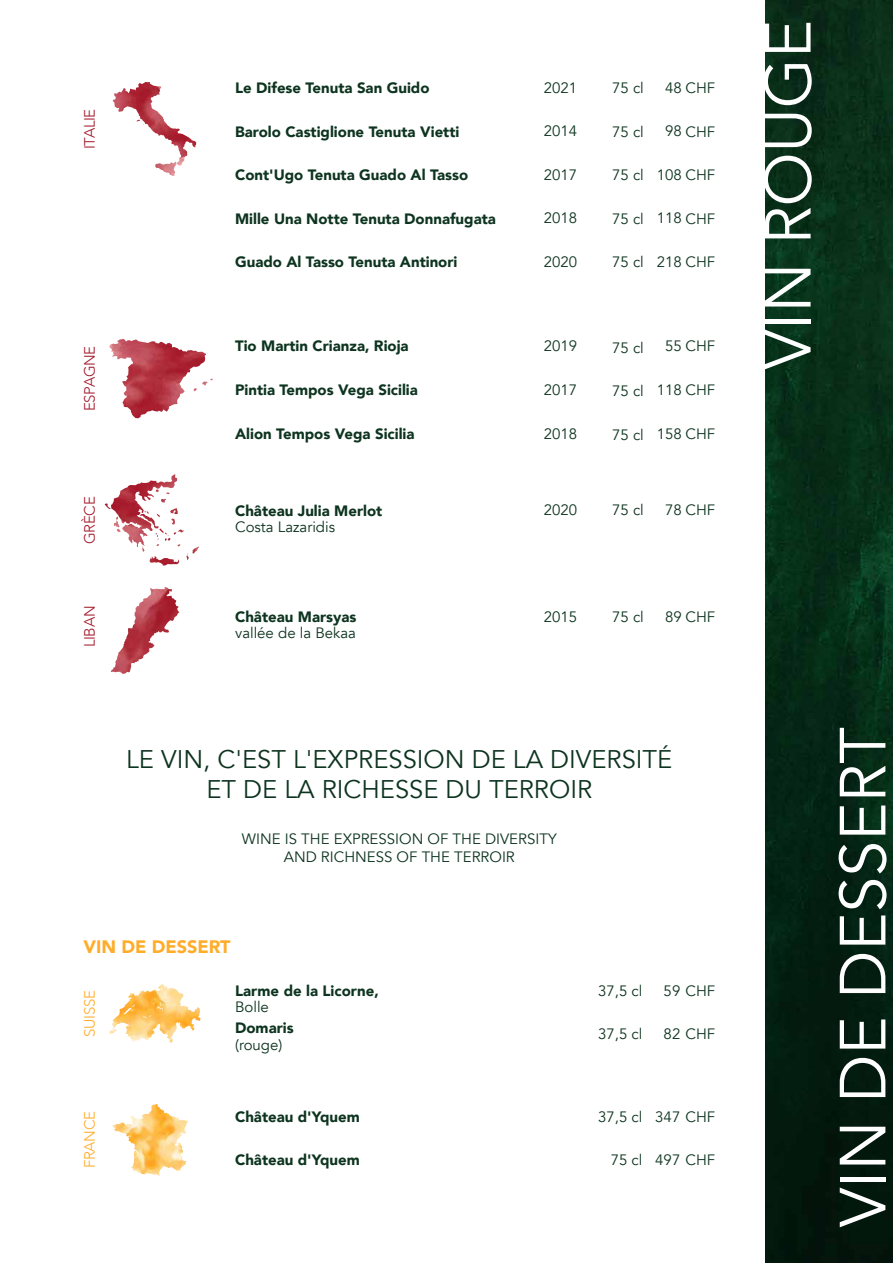
<style>
.page{position:relative;width:893px;height:1263px;background:#fff}
.page>*{position:absolute;margin:0;border:0;box-sizing:border-box;transform-origin:0 0}
.t1{font:64.5px "Avenir";color:#fff}
.t2{font:25.5px/30.6px "Avenir";color:#0d341f;text-align:center}
.t3{font:900 18px "Avenir";color:#ffac2a}
.t4{font:900 15px "Avenir";color:#0d341f}
.t5{font:15px/18px "Avenir";color:#0d341f;text-align:center}
.t6{font:300 15px "Avenir";letter-spacing:-.02em;color:#a3192a}
.t7{font:300 15px "Avenir";letter-spacing:-.02em;color:#ffac2a}
</style>
<div class="page">
<img style="left:765px;top:0;width:128px;height:1263px">
<img style="left:109px;top:339px;width:104px;height:79px">
<img style="left:105px;top:474px;width:79px;height:73px">
<img style="left:111px;top:588px;width:54px;height:86px">
<img style="left:140px;top:984px;width:23px;height:8px">
<img style="left:113px;top:82px;width:83px;height:94px">
<img style="left:113px;top:1104px;width:75px;height:72px">
<p class="t6" style="left:81px;top:149px;width:42px;rotate:-90deg">ITALIE</p>
<p class="t6" style="left:81px;top:411px;width:67px;rotate:-90deg">ESPAGNE</p>
<p class="t6" style="left:81px;top:544px;width:49px;rotate:-90deg">GRÈCE</p>
<p class="t6" style="left:81px;top:647px;width:43px;rotate:-90deg">LIBAN</p>
<p class="t4" style="left:235px;top:75px;width:196px">Le Difese Tenuta San Guido</p>
<p class="t4" style="left:235px;top:119px;width:226px">Barolo Castiglione Tenuta Vietti</p>
<p class="t4" style="left:235px;top:162px;width:235px">Cont'Ugo Tenuta Guado Al Tasso</p>
<p class="t4" style="left:235px;top:206px;width:262px">Mille Una Notte Tenuta Donnafugata</p>
<p class="t4" style="left:235px;top:249px;width:224px">Guado Al Tasso Tenuta Antinori</p>
<p class="t4" style="left:235px;top:333px;width:175px">Tio Martin Crianza, Rioja</p>
<p class="t4" style="left:235px;top:377px;width:184px">Pintia Tempos Vega Sicilia</p>
<p class="t4" style="left:235px;top:420px;width:181px">Alion Tempos Vega Sicilia</p>
<p class="t5" style="left:544px;top:79px;width:35px">2021</p>
<p class="t5" style="left:544px;top:122px;width:35px">2014</p>
<p class="t5" style="left:544px;top:166px;width:35px">2017</p>
<p class="t5" style="left:544px;top:210px;width:35px">2018</p>
<p class="t5" style="left:544px;top:253px;width:35px">2020</p>
<p class="t5" style="left:544px;top:338px;width:35px">2019</p>
<p class="t5" style="left:544px;top:381px;width:35px">2017</p>
<p class="t5" style="left:544px;top:425px;width:35px">2018</p>
<p class="t5" style="left:612px;top:79px;width:33px">75 cl</p>
<p class="t5" style="left:612px;top:123px;width:33px">75 cl</p>
<p class="t5" style="left:612px;top:166px;width:33px">75 cl</p>
<p class="t5" style="left:612px;top:210px;width:33px">75 cl</p>
<p class="t5" style="left:612px;top:253px;width:33px">75 cl</p>
<p class="t5" style="left:665px;top:79px;width:52px">48 CHF</p>
<p class="t5" style="left:665px;top:123px;width:52px">98 CHF</p>
<p class="t5" style="left:657px;top:166px;width:60px">108 CHF</p>
<p class="t5" style="left:657px;top:210px;width:60px">118 CHF</p>
<p class="t5" style="left:657px;top:253px;width:60px">218 CHF</p>
<p class="t5" style="left:612px;top:339px;width:33px">75 cl</p>
<p class="t5" style="left:612px;top:382px;width:33px">75 cl</p>
<p class="t5" style="left:612px;top:426px;width:33px">75 cl</p>
<p class="t5" style="left:665px;top:338px;width:52px">55 CHF</p>
<p class="t5" style="left:657px;top:381px;width:60px">118 CHF</p>
<p class="t5" style="left:657px;top:425px;width:60px">158 CHF</p>
<p class="t5" style="left:612px;top:502px;width:33px">75 cl</p>
<p class="t4" style="left:235px;top:497px;width:149px">Château Julia Merlot</p>
<p class="t5" style="left:544px;top:502px;width:35px">2020</p>
<p class="t5" style="left:665px;top:502px;width:52px">78 CHF</p>
<p class="t5" style="left:235px;top:518px;width:101px">Costa Lazaridis</p>
<p class="t5" style="left:612px;top:608px;width:33px">75 cl</p>
<p class="t4" style="left:235px;top:604px;width:123px">Château Marsyas</p>
<p class="t5" style="left:544px;top:608px;width:35px">2015</p>
<p class="t5" style="left:665px;top:608px;width:52px">89 CHF</p>
<p class="t5" style="left:235px;top:624px;width:122px">vallée de la Bekaa</p>
<h2 class="t2" style="left:126px;top:744px;width:548px">LE VIN, C'EST L'EXPRESSION DE LA DIVERSITÉ<br>ET DE LA RICHESSE DU TERROIR</h2>
<p class="t5" style="left:242px;top:830px;width:316px">WINE IS THE EXPRESSION OF THE DIVERSITY<br>AND RICHNESS OF THE TERROIR</p>
<p class="t3" style="left:83px;top:931px;width:149px">VIN DE DESSERT</p>
<p class="t7" style="left:81px;top:1036px;width:48px;rotate:-90deg">SUISSE</p>
<p class="t4" style="left:235px;top:978px;width:145px">Larme de la Licorne,</p>
<p class="t5" style="left:235px;top:998px;width:35px">Bolle</p>
<p class="t4" style="left:235px;top:1015px;width:60px">Domaris</p>
<p class="t5" style="left:235px;top:1036px;width:49px">(rouge)</p>
<p class="t7" style="left:81px;top:1168px;width:59px;rotate:-90deg">FRANCE</p>
<p class="t4" style="left:235px;top:1103px;width:126px">Château d'Yquem</p>
<p class="t4" style="left:235px;top:1147px;width:126px">Château d'Yquem</p>
<p class="t5" style="left:598px;top:982px;width:46px">37,5 cl</p>
<p class="t5" style="left:598px;top:1025px;width:46px">37,5 cl</p>
<p class="t5" style="left:664px;top:982px;width:53px">59 CHF</p>
<p class="t5" style="left:664px;top:1025px;width:53px">82 CHF</p>
<p class="t5" style="left:598px;top:1108px;width:46px">37,5 cl</p>
<p class="t5" style="left:611px;top:1151px;width:33px">75 cl</p>
<p class="t5" style="left:655px;top:1108px;width:61px">347 CHF</p>
<p class="t5" style="left:655px;top:1151px;width:61px">497 CHF</p>
<h1 class="t1" style="left:750px;top:369px;width:351px;rotate:-90deg">VIN ROUGE</h1>
<h1 class="t1" style="left:825px;top:1227px;width:502px;rotate:-90deg">VIN DE DESSERT</h1>
</div>
